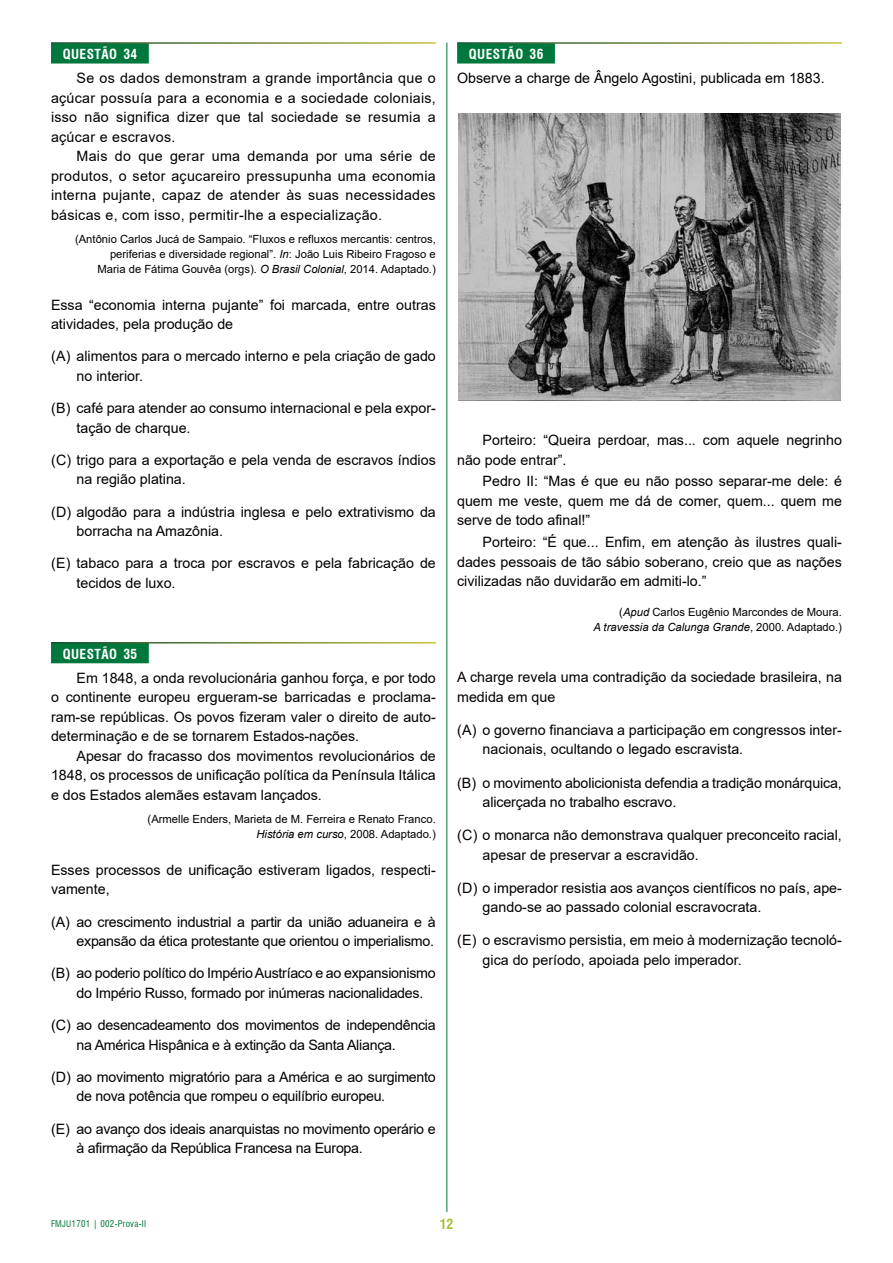
<style>
.page{position:relative;width:893px;height:1263px;background:#fff}
.page>*{position:absolute;margin:0;border:0;box-sizing:border-box;transform-origin:0 0}
.t1{font:14.25px/19.5px "Arial";color:#000}
.t2{font:14.25px/19.5px "Arial";letter-spacing:-.02em;color:#000}
.t3{font:700 condensed 13.5px "Swiss 721 BT";letter-spacing:.03em;color:#fff}
.t4{font:700 condensed 13.5px "Swiss 721 BT";color:#a2c02f}
.t5{font:11.25px/15px "Arial";color:#000;text-align:right}
.t6{font:condensed 9px "Swiss 721 BT";letter-spacing:.03em;color:#00773c}
.s1{font-style:italic}
</style>
<div class="page">
<hr style="left:446px;top:43px;width:1px;height:1169px;background:#00773c">
<div style="left:457px;top:43px;width:98px;height:21px;background:#00773c"></div>
<hr style="left:457px;top:42px;width:385px;height:2px;background:#fff">
<img style="left:458px;top:113px;width:383px;height:288px">
<div style="left:51px;top:43px;width:98px;height:21px;background:#00773c"></div>
<hr style="left:51px;top:42px;width:385px;height:2px;background:#fff">
<div style="left:51px;top:643px;width:98px;height:20px;background:#00773c"></div>
<p class="t3" style="left:63px;top:46px;width:76px">QUESTÃO 34</p>
<p class="t1" style="left:51px;top:68px;width:386px;text-align:justify;text-indent:26px">Se os dados demonstram a grande importância que o açúcar possuía para a economia e a sociedade coloniais, isso não significa dizer que tal sociedade se resumia a açúcar e escravos.</p>
<p class="t1" style="left:51px;top:146px;width:386px;text-align:justify;text-indent:26px">Mais do que gerar uma demanda por uma série de produtos, o setor açucareiro pressupunha uma economia interna pujante, capaz de atender às suas necessidades básicas e, com isso, permitir-lhe a especialização.</p>
<p class="t5" style="left:75px;top:232px;width:362px">(Antônio Carlos Jucá de Sampaio. “Fluxos e refluxos mercantis: centros, periferias e diversidade regional”. <span class="s1">In</span>: João Luis Ribeiro Fragoso e<br>Maria de Fátima Gouvêa (orgs). <span class="s1">O Brasil Colonial</span>, 2014. Adaptado.)</p>
<p class="t1" style="left:51px;top:295px;width:386px">Essa “economia interna pujante” foi marcada, entre outras atividades, pela produção de</p>
<p class="t1" style="left:77px;top:346px;width:361px;text-indent:-26px">(A) alimentos para o mercado interno e pela criação de gado no interior.</p>
<p class="t1" style="left:77px;top:398px;width:361px;text-indent:-26px">(B) café para atender ao consumo internacional e pela expor&shy;tação de charque.</p>
<p class="t1" style="left:77px;top:450px;width:361px;text-indent:-26px">(C) trigo para a exportação e pela venda de escravos índios na região platina.</p>
<p class="t1" style="left:77px;top:502px;width:361px;text-indent:-26px">(D) algodão para a indústria inglesa e pelo extrativismo da borracha na Amazônia.</p>
<p class="t1" style="left:77px;top:553px;width:361px;text-indent:-26px">(E) tabaco para a troca por escravos e pela fabricação de tecidos de luxo.</p>
<p class="t3" style="left:63px;top:646px;width:76px">QUESTÃO 35</p>
<p class="t1" style="left:51px;top:668px;width:386px;text-align:justify;text-indent:26px">Em 1848, a onda revolucionária ganhou força, e por todo o continente europeu ergueram-se barricadas e proclama&shy;ram-se repúblicas. Os povos fizeram valer o direito de auto&shy;determinação e de se tornarem Estados-nações.</p>
<p class="t1" style="left:51px;top:746px;width:386px;text-align:justify;text-indent:26px">Apesar do fracasso dos movimentos revolucionários de 1848, os processos de unificação política da Península Itálica e dos Estados alemães estavam lançados.</p>
<p class="t5" style="left:148px;top:812px;width:290px">(Armelle Enders, Marieta de M. Ferreira e Renato Franco.<br><span class="s1">História em curso</span>, 2008. Adaptado.)</p>
<p class="t1" style="left:51px;top:860px;width:386px">Esses processos de unificação estiveram ligados, respecti&shy;vamente,</p>
<p class="t2" style="left:51px;top:912px;width:386px;text-align:right">(A) ao crescimento industrial a partir da união aduaneira e à expansão da ética protestante que orientou o imperialismo.</p>
<p class="t2" style="left:77px;top:963px;width:361px;text-indent:-26px">(B) ao poderio político do Império Austríaco e ao expansionismo do Império Russo, formado por inúmeras nacionalidades.</p>
<p class="t2" style="left:77px;top:1015px;width:361px;text-indent:-26px">(C) ao desencadeamento dos movimentos de independência na América Hispânica e à extinção da Santa Aliança.</p>
<p class="t2" style="left:77px;top:1067px;width:361px;text-indent:-26px">(D) ao movimento migratório para a América e ao surgimento de nova potência que rompeu o equilíbrio europeu.</p>
<p class="t2" style="left:77px;top:1119px;width:361px;text-indent:-26px">(E) ao avanço dos ideais anarquistas no movimento operário e à afirmação da República Francesa na Europa.</p>
<p class="t3" style="left:469px;top:46px;width:76px">QUESTÃO 36</p>
<p class="t1" style="left:457px;top:68px;width:369px">Observe a charge de Ângelo Agostini, publicada em 1883.</p>
<p class="t1" style="left:457px;top:430px;width:386px;text-indent:26px">Porteiro: “Queira perdoar, mas... com aquele negrinho não pode entrar”.</p>
<p class="t1" style="left:457px;top:471px;width:386px;text-align:justify;text-indent:26px">Pedro II: “Mas é que eu não posso separar-me dele: é quem me veste, quem me dá de comer, quem... quem me serve de todo afinal!”</p>
<p class="t1" style="left:457px;top:532px;width:386px;text-align:justify;text-indent:26px">Porteiro: “É que... Enfim, em atenção às ilustres quali&shy;dades pessoais de tão sábio soberano, creio que as nações civilizadas não duvidarão em admiti-lo.”</p>
<p class="t5" style="left:593px;top:604px;width:250px">(<span class="s1">Apud</span> Carlos Eugênio Marcondes de Moura.<br><span class="s1">A travessia da Calunga Grande</span>, 2000. Adaptado.)</p>
<p class="t1" style="left:457px;top:667px;width:386px">A charge revela uma contradição da sociedade brasileira, na medida em que</p>
<p class="t1" style="left:483px;top:720px;width:361px;text-indent:-26px">(A) o governo financiava a participação em congressos inter&shy;nacionais, ocultando o legado escravista.</p>
<p class="t1" style="left:483px;top:773px;width:361px;text-indent:-26px">(B) o movimento abolicionista defendia a tradição monárquica, alicerçada no trabalho escravo.</p>
<p class="t1" style="left:483px;top:825px;width:361px;text-indent:-26px">(C) o monarca não demonstrava qualquer preconceito racial, apesar de preservar a escravidão.</p>
<p class="t1" style="left:483px;top:878px;width:361px;text-indent:-26px">(D) o imperador resistia aos avanços científicos no país, ape&shy;gando-se ao passado colonial escravocrata.</p>
<p class="t1" style="left:483px;top:930px;width:361px;text-indent:-26px">(E) o escravismo persistia, em meio à modernização tecnoló&shy;gica do período, apoiada pelo imperador.</p>
<p class="t6" style="left:51px;top:1218px;width:97px">FMJU1701 | 002-Prova-II</p>
<p class="t4" style="left:440px;top:1216px;width:15px">12</p>
</div>
